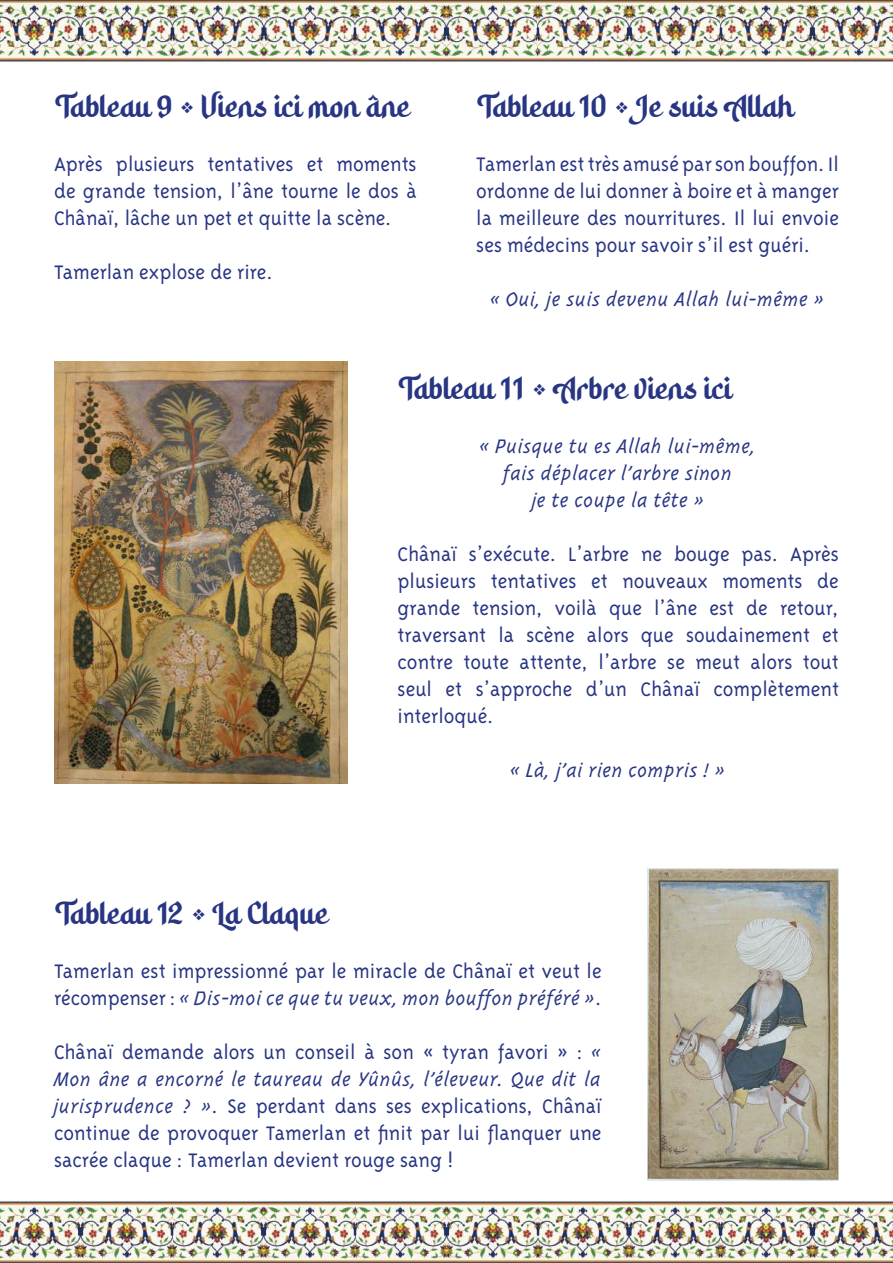
<style>
.page{position:relative;width:893px;height:1263px;background:#fff}
.page>*{position:absolute;margin:0;border:0;box-sizing:border-box;transform-origin:0 0}
.t1{font:27px "Hidayatullah DEMO";color:#283583}
.t2{font:22.5px/27px "Triplex Light Oldstyle";color:#283583;text-align:justify}
.t3{font:22.5px/27px "Triplex Italic Light Oldstyle";color:#283583;text-align:center}
.s1{font-family:"Triplex Light Oldstyle"}
.s2{font-family:"Triplex Italic Light Oldstyle"}
</style>
<div class="page">
<img style="left:0;top:0;width:893px;height:63px">
<img style="left:0;top:1200px;width:893px;height:63px">
<img style="left:647px;top:868px;width:191px;height:313px">
<img style="left:54px;top:361px;width:293px;height:423px">
<p class="t1" style="left:54px;top:87px;width:356px">Tableau 9 • Viens ici mon âne</p>
<p class="t2" style="left:54px;top:150px;width:364px">Après plusieurs tentatives et moments de grande tension, l’âne tourne le dos à Chânaï, lâche un pet et quitte la scène.</p>
<p class="t2" style="left:54px;top:258px;width:220px">Tamerlan explose de rire.</p>
<p class="t1" style="left:476px;top:87px;width:318px">Tableau 10 • Je suis Allah</p>
<p class="t2" style="left:476px;top:150px;width:364px">Tamerlan est très amusé par son bouffon. Il ordonne de lui donner à boire et à manger la meilleure des nourritures. Il lui envoie ses médecins pour savoir s’il est guéri.</p>
<p class="t3" style="left:491px;top:286px;width:335px">« Oui, je suis devenu Allah lui-même »</p>
<p class="t1" style="left:398px;top:369px;width:334px">Tableau 11 • Arbre viens ici</p>
<p class="t3" style="left:480px;top:433px;width:277px">« Puisque tu es Allah lui-même, fais déplacer l’arbre sinon<br>je te coupe la tête »</p>
<p class="t2" style="left:398px;top:540px;width:443px">Chânaï s’exécute. L’arbre ne bouge pas. Après plusieurs tentatives et nouveaux moments de grande tension, voilà que l’âne est de retour, traversant la scène alors que soudainement et contre toute attente, l’arbre se meut alors tout seul et s’approche d’un Chânaï complètement interloqué.</p>
<p class="t3" style="left:511px;top:757px;width:216px">« Là, j’ai rien compris ! »</p>
<p class="t1" style="left:54px;top:894px;width:274px">Tableau 12 • La Claque</p>
<p class="t2" style="left:54px;top:957px;width:549px">Tamerlan est impressionné par le miracle de Chânaï et veut le</p>
<p class="t3" style="left:54px;top:985px;width:549px"><span class="s1">récompenser :</span> « Dis-moi ce que tu veux, mon bouffon préféré »<span class="s1">.</span></p>
<p class="t2" style="left:54px;top:1038px;width:549px">Chânaï demande alors un conseil à son « tyran favori » : <span class="s2">«</span></p>
<p class="t3" style="left:54px;top:1066px;width:549px">Mon âne a encorné le taureau de Yûnûs, l’éleveur. Que dit la</p>
<p class="t2" style="left:54px;top:1092px;width:549px"><span class="s2">jurisprudence ? »</span>. Se perdant dans ses explications, Chânaï continue de provoquer Tamerlan et finit par lui flanquer une sacrée claque : Tamerlan devient rouge sang !</p>
</div>
